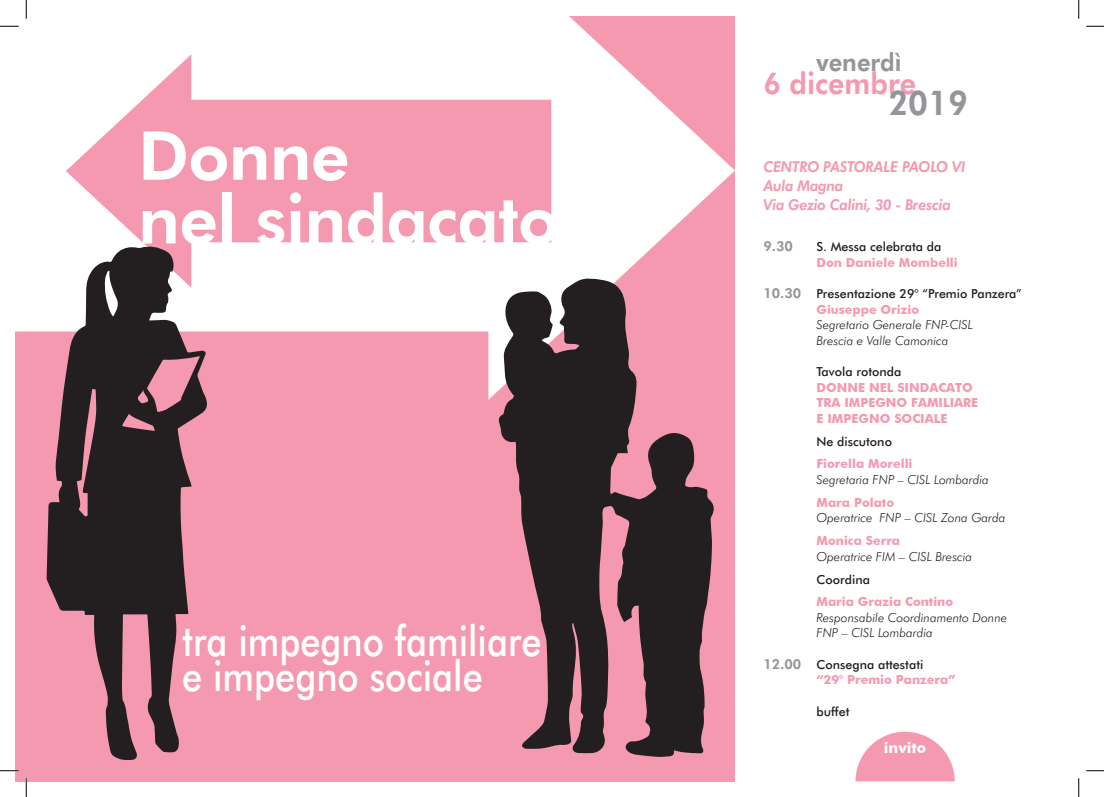
<style>
.page{position:relative;width:1105px;height:797px;background:#fff}
.page>*{position:absolute;margin:0;border:0;box-sizing:border-box;transform-origin:0 0}
.t1{font:800 67.5px/63.8px "Futura BT";letter-spacing:-.01em;color:#fff}
.t2{font:500 42.5px/35px "Futura BT";color:#fff;scale:.85 1}
.t3{font:800 34.12px "Futura BT";color:#939598;scale:.95 1}
.t4{font:800 30px "Futura BT";color:#f499b0;scale:.95 1}
.t5{font:800 25px "Futura BT";color:#939598;scale:.95 1}
.t6{font:italic 800 15px/18.8px "Futura BT";letter-spacing:-.02em;color:#f499b0;scale:.95 1}
.t7{font:700 15px "Futura BT";color:#fff}
.t8{font:800 13.75px "Futura BT";color:#939598}
.t9{font:italic 300 12.5px/15.6px "Futura BT";color:#231f20}
.t10{font:700 12.5px/15.6px "Futura BT";color:#f499b0}
.t11{font:500 12.5px/15.6px "Futura BT";color:#231f20}
.s1{font-weight:800;font-size:13.75px;color:#939598}
.s2{font-weight:700;color:#f499b0}
.s3{font-weight:500;color:#231f20}
</style>
<div class="page">
<div style="left:16px;top:16px;width:719px;height:765px;background:#f499b0"></div>
<svg style="left:855px;top:731px;width:100px;height:50px"></svg>
<div style="left:9px;top:9px;width:486px;height:322px;background:#fff"></div>
<svg style="left:488px;top:16px;width:247px;height:384px;fill:#fff"></svg>
<div style="left:174px;top:100px;width:377px;height:142px;background:#f499b0"></div>
<svg style="left:66px;top:55px;width:125px;height:190px"></svg>
<svg style="left:47px;top:245px;width:160px;height:515px;fill:#231f20"></svg>
<svg style="left:498px;top:277px;width:217px;height:480px;fill:#231f20"></svg>
<svg style="left:0;top:25px;width:19px;height:2px"></svg>
<svg style="left:1086px;top:25px;width:18px;height:2px"></svg>
<svg style="left:0;top:770px;width:19px;height:1px"></svg>
<svg style="left:1086px;top:770px;width:18px;height:1px"></svg>
<svg style="left:25px;top:0;width:2px;height:19px"></svg>
<svg style="left:25px;top:778px;width:2px;height:19px"></svg>
<svg style="left:1078px;top:0;width:1px;height:19px"></svg>
<svg style="left:1078px;top:778px;width:1px;height:19px"></svg>
<h1 class="t1" style="left:138px;top:123px;width:422px">Donne<br>nel sindacato</h1>
<h2 class="t2" style="left:182px;top:623px;width:424px">tra impegno familiare e impegno sociale</h2>
<h3 class="t5" style="left:816px;top:47px;width:91px">venerdì</h3>
<h3 class="t4" style="left:763px;top:65px;width:162px">6 dicembre</h3>
<h3 class="t3" style="left:888px;top:82px;width:85px">2019</h3>
<p class="t6" style="left:763px;top:157px;width:214px">CENTRO PASTORALE PAOLO VI<br>Aula Magna<br>Via Gezio Calini, 30 - Brescia</p>
<p class="t8" style="left:763px;top:238px;width:31px">9.30</p>
<p class="t11" style="left:816px;top:239px;width:127px">S. Messa celebrata da</p>
<p class="t10" style="left:816px;top:254px;width:143px">Don Daniele Mombelli</p>
<p class="t11" style="left:816px;top:285px;width:207px;text-indent:-53px"><span class="s1">10.30</span> Presentazione 29° “Premio Panzera”<br><span class="s2">Giuseppe Orizio</span></p>
<p class="t9" style="left:816px;top:317px;width:158px">Segretario Generale FNP-CISL<br>Brescia e Valle Camonica</p>
<p class="t11" style="left:816px;top:364px;width:86px">Tavola rotonda</p>
<p class="t10" style="left:816px;top:379px;width:163px">DONNE NEL SINDACATO<br>TRA IMPEGNO FAMILIARE<br>E IMPEGNO SOCIALE</p>
<p class="t11" style="left:816px;top:433px;width:77px">Ne discutono</p>
<p class="t10" style="left:816px;top:456px;width:97px">Fiorella Morelli</p>
<p class="t9" style="left:816px;top:471px;width:174px">Segretaria FNP – CISL Lombardia</p>
<p class="t10" style="left:816px;top:494px;width:79px">Mara Polato</p>
<p class="t9" style="left:816px;top:510px;width:190px">Operatrice FNP – CISL Zona Garda</p>
<p class="t10" style="left:816px;top:533px;width:85px">Monica Serra</p>
<p class="t9" style="left:816px;top:548px;width:157px">Operatrice FIM – CISL Brescia</p>
<p class="t11" style="left:816px;top:571px;width:55px">Coordina</p>
<p class="t10" style="left:816px;top:594px;width:138px">Maria Grazia Contino</p>
<p class="t9" style="left:816px;top:609px;width:192px">Responsabile Coordinamento Donne<br>FNP – CISL Lombardia</p>
<p class="t10" style="left:816px;top:656px;width:140px;text-indent:-53px"><span class="s1">12.00</span> <span class="s3">Consegna attestati<br></span>“29° Premio Panzera”</p>
<p class="t11" style="left:816px;top:703px;width:35px">buffet</p>
<p class="t7" style="left:884px;top:738px;width:44px">invito</p>
</div>
